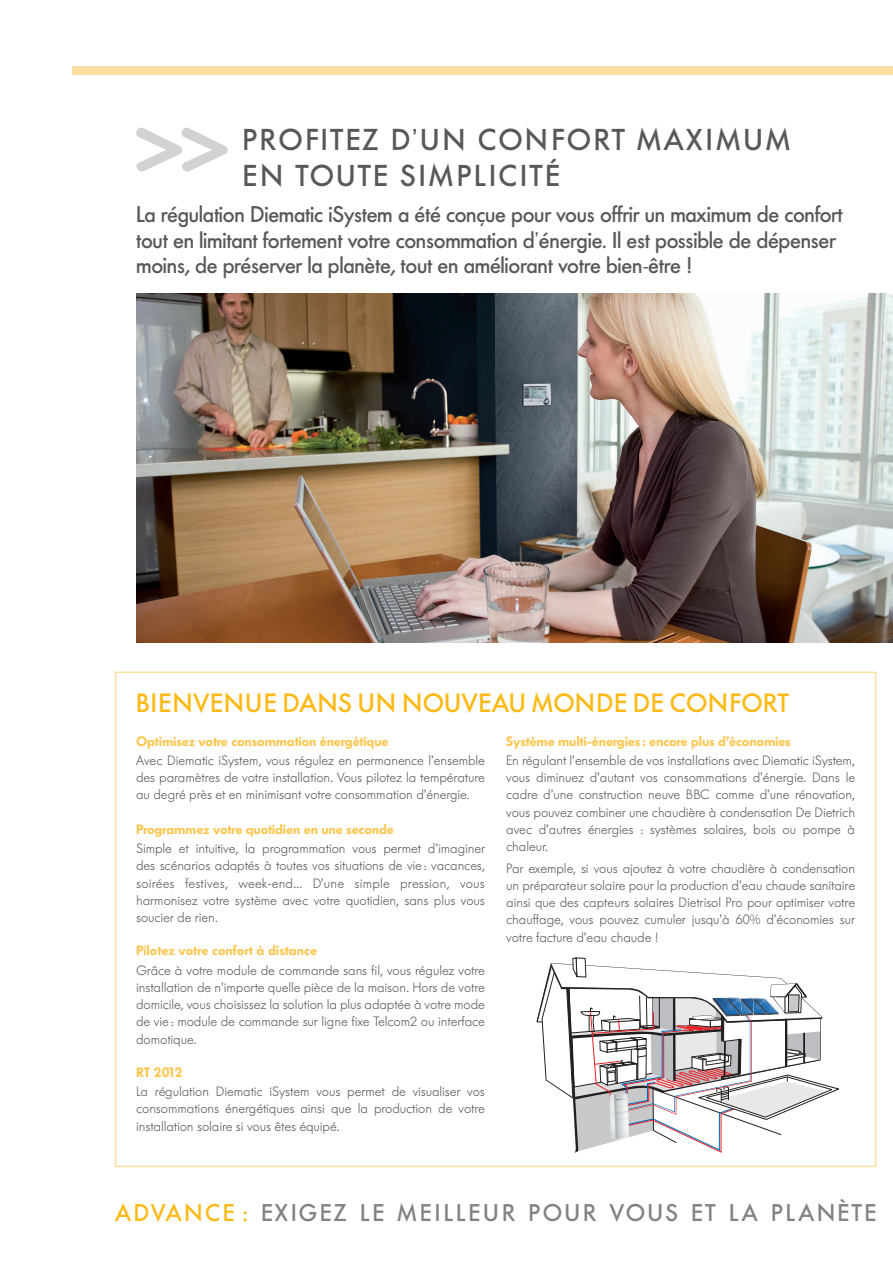
<style>
.page{position:relative;width:893px;height:1263px;background:#fff}
.page>*{position:absolute;margin:0;border:0;box-sizing:border-box;transform-origin:0 0}
.t1{font:500 30px/36px "Futura BQ";letter-spacing:.06em;color:#57585a}
.t2{font:500 26.25px "Futura BQ";color:#fcb914}
.t3{font:500 24px "Futura BQ";letter-spacing:.08em;color:#808285}
.t4{font:500 22.5px/25.5px "Futura BQ";letter-spacing:-.03em;color:#57585a}
.t5{font:300 13.5px/17.2px "Futura BQ";letter-spacing:-.01em;color:#57585a;text-align:justify}
.t6{font:600 13.5px "Futura BQ";letter-spacing:-.01em;color:#fec54d}
.s1{color:#fcb914}
</style>
<div class="page">
<img style="left:136px;top:293px;width:756px;height:349px">
<div style="left:72px;top:66px;width:820px;height:8px;background:#ffdea4"></div>
<svg style="left:136px;top:128px;width:92px;height:43px"></svg>
<svg style="left:536px;top:957px;width:303px;height:196px"></svg>
<img style="left:609px;top:1093px;width:20px;height:47px">
<h1 class="t1" style="left:242px;top:124px;width:549px">PROFITEZ D’UN CONFORT MAXIMUM<br>EN TOUTE SIMPLICITÉ</h1>
<p class="t4" style="left:136px;top:203px;width:708px">La régulation Diematic iSystem a été conçue pour vous offrir un maximum de confort tout en limitant fortement votre consommation d’énergie. Il est possible de dépenser moins, de préserver la planète, tout en améliorant votre bien-être !</p>
<h2 class="t2" style="left:136px;top:692px;width:654px">BIENVENUE DANS UN NOUVEAU MONDE DE CONFORT</h2>
<p class="t6" style="left:136px;top:735px;width:254px">Optimisez votre consommation énergétique</p>
<p class="t5" style="left:136px;top:753px;width:350px">Avec Diematic iSystem, vous régulez en permanence l’ensemble des paramètres de votre installation. Vous pilotez la température au degré près et en minimisant votre consommation d’énergie.</p>
<p class="t6" style="left:136px;top:823px;width:259px">Programmez votre quotidien en une seconde</p>
<p class="t5" style="left:136px;top:841px;width:350px">Simple et intuitive, la programmation vous permet d’imaginer des scénarios adaptés à toutes vos situations de vie : vacances, soirées festives, week-end... D’une simple pression, vous harmonisez votre système avec votre quotidien, sans plus vous soucier de rien.</p>
<p class="t6" style="left:136px;top:945px;width:182px">Pilotez votre confort à distance</p>
<p class="t5" style="left:136px;top:962px;width:350px">Grâce à votre module de commande sans fil, vous régulez votre installation de n’importe quelle pièce de la maison. Hors de votre domicile, vous choisissez la solution la plus adaptée à votre mode de vie : module de commande sur ligne fixe Telcom2 ou interface domotique.</p>
<p class="t6" style="left:136px;top:1067px;width:48px">RT 2012</p>
<p class="t5" style="left:136px;top:1084px;width:350px">La régulation Diematic iSystem vous permet de visualiser vos consommations énergétiques ainsi que la production de votre installation solaire si vous êtes équipé.</p>
<p class="t6" style="left:506px;top:735px;width:286px">Système multi-énergies : encore plus d’économies</p>
<p class="t5" style="left:506px;top:753px;width:350px">En régulant l’ensemble de vos installations avec Diematic iSystem, vous diminuez d’autant vos consommations d’énergie. Dans le cadre d’une construction neuve BBC comme d’une rénovation, vous pouvez combiner une chaudière à condensation De Dietrich avec d’autres énergies : systèmes solaires, bois ou pompe à chaleur.</p>
<p class="t5" style="left:506px;top:860px;width:350px">Par exemple, si vous ajoutez à votre chaudière à condensation un préparateur solaire pour la production d’eau chaude sanitaire ainsi que des capteurs solaires Dietrisol Pro pour optimiser votre chauffage, vous pouvez cumuler jusqu’à 60% d’économies sur votre facture d’eau chaude !</p>
<h3 class="t3" style="left:115px;top:1202px;width:763px"><span class="s1">ADVANCE :</span> EXIGEZ LE MEILLEUR POUR VOUS ET LA PLANÈTE</h3>
</div>
